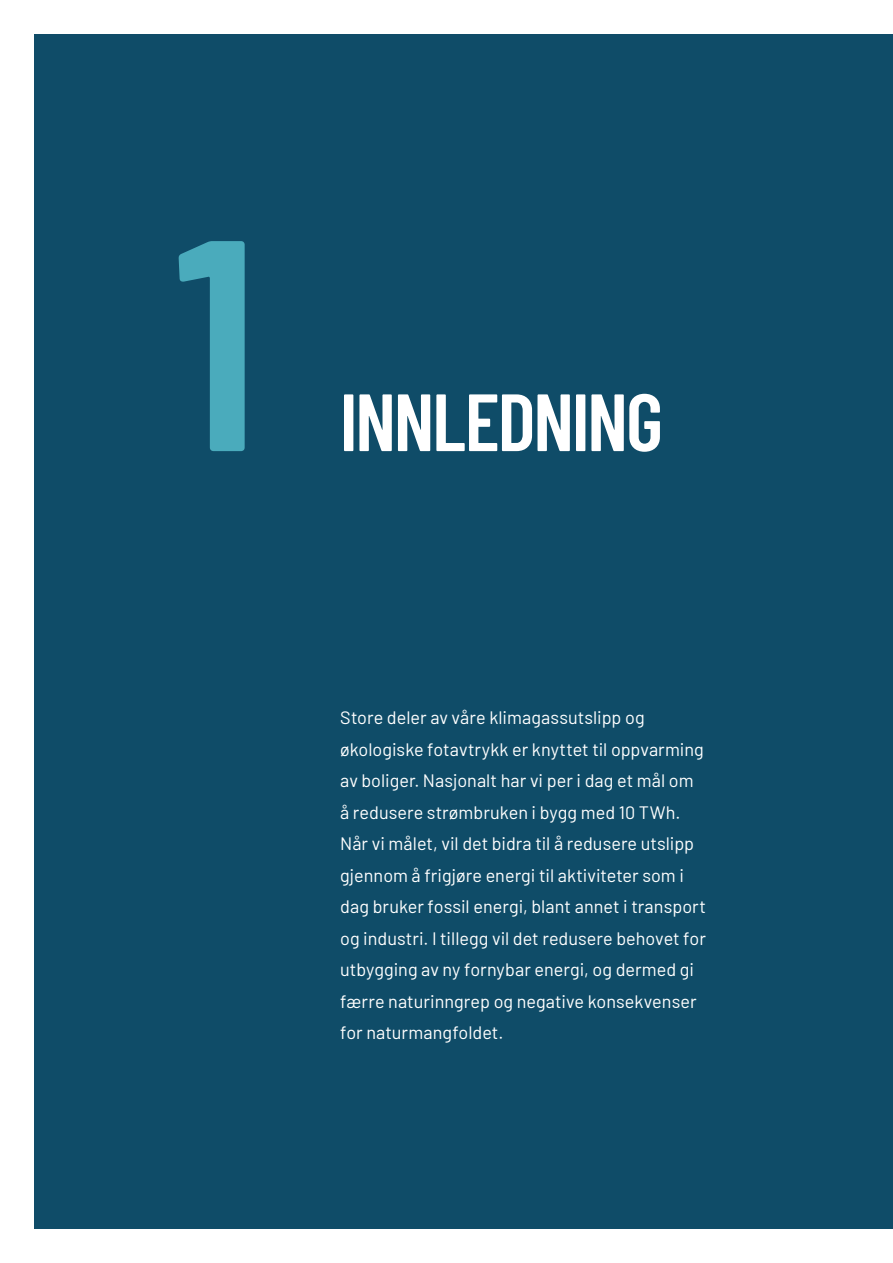
<style>
.page{position:relative;width:893px;height:1263px;background:#fff}
.page>*{position:absolute;margin:0;border:0;box-sizing:border-box;transform-origin:0 0}
.Tittel_1_36_42_Bold{font:600 300px "Barlow Condensed";color:#4aabbc}
.Tittel_0_54_56_Bold{font:600 81px "Barlow Condensed";letter-spacing:-.02em;color:#fff}
.ingress{font:18px/31.5px "Barlow";color:#fff}
</style>
<div class="page">
<div style="left:34px;top:34px;width:859px;height:1195px;background:#0f4c68"></div>
<p class="Tittel_1_36_42_Bold" style="left:174px;top:129px;width:86px">1</p>
<p class="Tittel_0_54_56_Bold" style="left:340px;top:364px;width:324px">INNLEDNING</p>
<p class="ingress" style="left:340px;top:700px;width:367px">Store deler av våre klimagassutslipp og økologiske fotavtrykk er knyttet til oppvarming av boliger. Nasjonalt har vi per i dag et mål om å redusere strømbruken i bygg med 10 TWh.<br>Når vi målet, vil det bidra til å redusere utslipp gjennom å frigjøre energi til aktiviteter som i dag bruker fossil energi, blant annet i transport og industri. I tillegg vil det redusere behovet for utbygging av ny fornybar energi, og dermed gi færre naturinngrep og negative konsekvenser for naturmangfoldet.</p>
</div>
